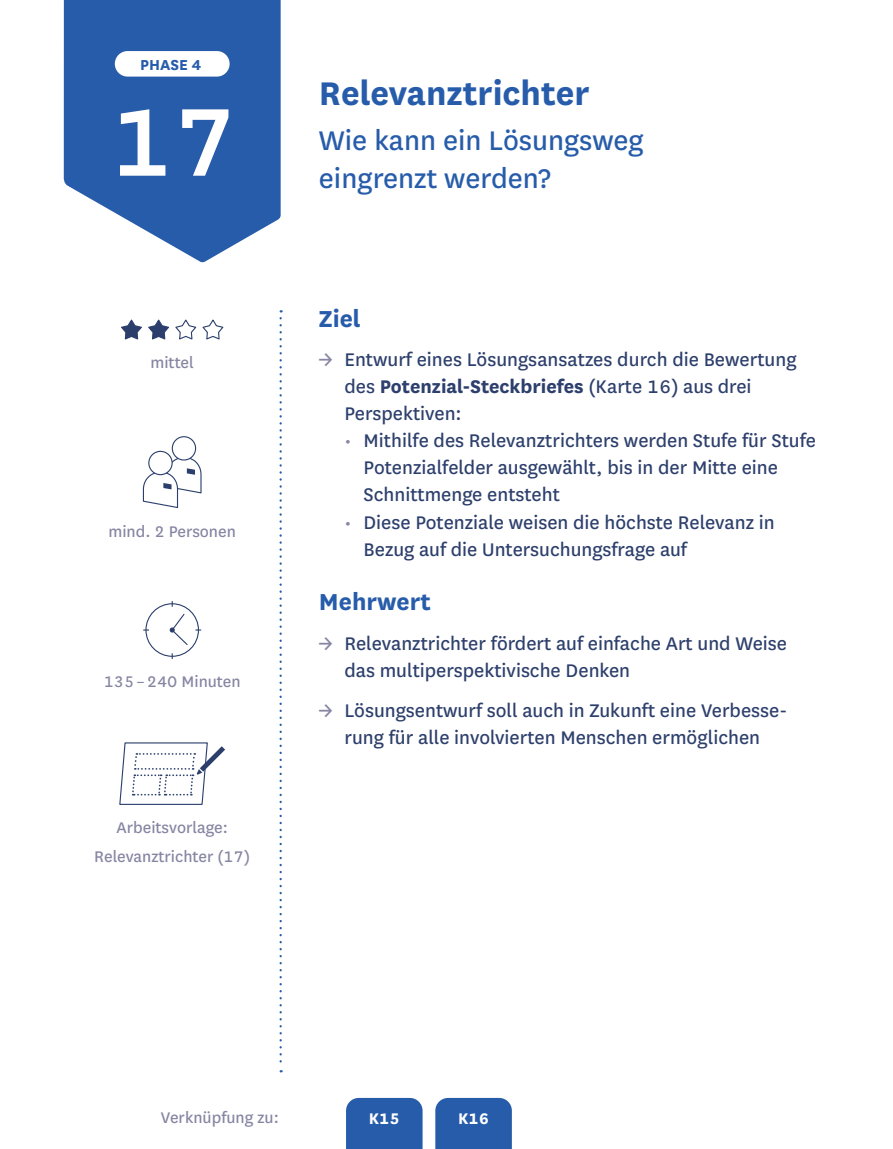
<style>
.page{position:relative;width:893px;height:1149px;background:#fff}
.page>*{position:absolute;margin:0;border:0;box-sizing:border-box;transform-origin:0 0}
.t1{font:500 112.5px "National";color:#fff}
.t2{font:700 38.25px "National";color:#275caa}
.t3{font:31.5px/38.2px "National";color:#275caa}
.t4{font:700 27px "National";color:#275caa}
.t5{font:21.38px/27px "National";color:#2d3f6c}
.t6{font:18px/28.3px "National";color:#8685a3;text-align:center}
.t7{font:700 18px "National";color:#fff}
.t8{font:700 16.88px "National";color:#275caa}
.s1{color:#8685a3}
.s2{font-weight:700}
</style>
<div class="page">
<svg style="left:64px;top:0;width:217px;height:263px;fill:#275caa"></svg>
<div style="left:115px;top:51px;width:115px;height:26px;background:#fff;border-radius:13px"></div>
<svg style="left:121px;top:319px;width:103px;height:21px"></svg>
<div style="left:172px;top:436px;width:24px;height:24px;border:1px solid #2c3f6c;border-radius:50%"></div>
<svg style="left:143px;top:457px;width:59px;height:51px"></svg>
<div style="left:149px;top:451px;width:23px;height:23px;background:#fff;border-radius:50%"></div>
<div style="left:148px;top:450px;width:25px;height:25px;border:1px solid #2c3f6c;border-radius:50%"></div>
<div style="left:145px;top:603px;width:54px;height:53px;border:1px solid #2c3f6c;border-radius:50%"></div>
<svg style="left:170px;top:613px;width:18px;height:32px"></svg>
<svg style="left:119px;top:742px;width:106px;height:62px"></svg>
<div style="left:346px;top:1097px;width:77px;height:51px;background:#275caa"></div>
<div style="left:435px;top:1097px;width:77px;height:51px;background:#275caa"></div>
<svg style="left:280px;top:318px;width:2px;height:753px"></svg>
<p class="t8" style="left:140px;top:53px;width:63px">PHASE 4</p>
<h1 class="t1" style="left:110px;top:65px;width:130px">17</h1>
<p class="t6" style="left:150px;top:347px;width:45px">mittel</p>
<p class="t6" style="left:109px;top:516px;width:129px">mind. 2 Personen</p>
<p class="t6" style="left:104px;top:666px;width:138px">135 – 240 Minuten</p>
<p class="t6" style="left:94px;top:812px;width:157px">Arbeitsvorlage:<br>Relevanztrichter (17)</p>
<h2 class="t2" style="left:319px;top:66px;width:272px">Relevanztrichter</h2>
<h3 class="t3" style="left:319px;top:119px;width:326px">Wie kann ein Lösungsweg eingrenzt werden?</h3>
<p class="t4" style="left:319px;top:299px;width:43px">Ziel</p>
<p class="t5" style="left:344px;top:345px;width:454px;text-indent:-26px"><span class="s1">→</span> Entwurf eines Lösungsansatzes durch die Bewertung des <span class="s2">Potenzial-Steckbriefes</span> (Karte 16) aus drei<br>Perspektiven:</p>
<p class="t5" style="left:364px;top:426px;width:454px;text-indent:-19px"><span class="s1">•</span> Mithilfe des Relevanztrichters werden Stufe für Stufe<br>Potenzialfelder ausgewählt, bis in der Mitte eine<br>Schnittmenge entsteht</p>
<p class="t5" style="left:364px;top:507px;width:413px;text-indent:-19px"><span class="s1">•</span> Diese Potenziale weisen die höchste Relevanz in<br>Bezug auf die Untersuchungsfrage auf</p>
<p class="t4" style="left:319px;top:582px;width:113px">Mehrwert</p>
<p class="t5" style="left:344px;top:628px;width:444px;text-indent:-26px"><span class="s1">→</span> Relevanztrichter fördert auf einfache Art und Weise das multiperspektivische Denken</p>
<p class="t5" style="left:319px;top:695px;width:470px;text-align:center"><span class="s1">→</span> Lösungsentwurf soll auch in Zukunft eine Verbesse&shy;rung für alle involvierten Menschen ermöglichen</p>
<p class="t6" style="left:161px;top:1101px;width:119px">Verknüpfung zu:</p>
<p class="t7" style="left:369px;top:1105px;width:32px">K15</p>
<p class="t7" style="left:458px;top:1105px;width:32px">K16</p>
</div>
